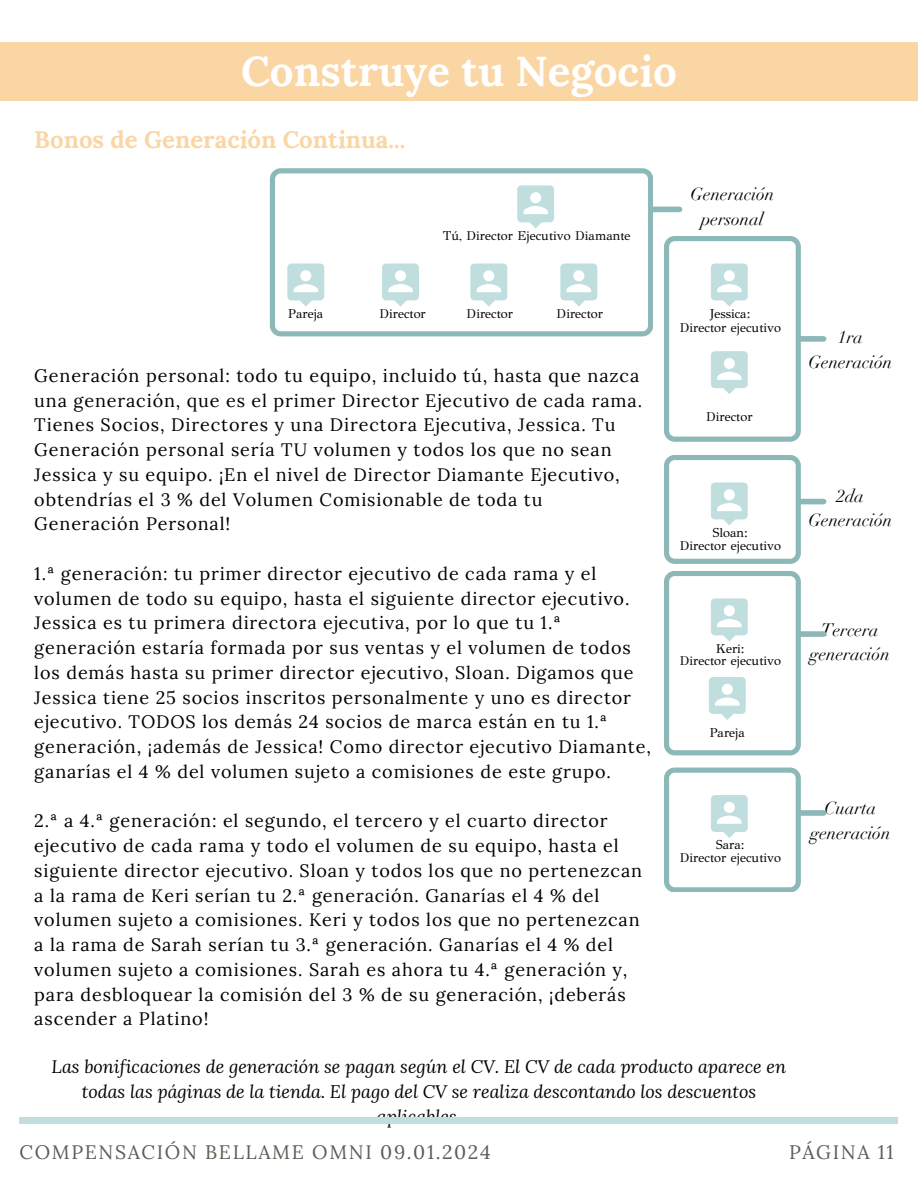
<style>
.page{position:relative;width:918px;height:1188px;background:#fff}
.page>*{position:absolute;margin:0;border:0;box-sizing:border-box;transform-origin:0 0}
.t1{font:700 42px "Lora";color:#fff}
.t2{font:700 24px "Lora";color:#fad6a5}
.t3{font:19.5px "Lora";letter-spacing:.085em;color:#605c55}
.t4{font:18px/24.8px "Lora";letter-spacing:.05em;color:#000}
.t5{font:italic 18px/24.8px "Lora";color:#000;text-align:center}
.t6{font:italic 17.55px/24.5px "Didot";color:#000;text-align:center}
.t7{font:12.9px/12.8px "GFS Didot";color:#000;text-align:center}
</style>
<div class="page">
<svg style="left:270px;top:168px;width:383px;height:168px"></svg>
<svg style="left:517px;top:185px;width:37px;height:43px"></svg>
<svg style="left:560px;top:264px;width:37px;height:43px"></svg>
<svg style="left:470px;top:264px;width:37px;height:43px"></svg>
<svg style="left:382px;top:264px;width:37px;height:42px"></svg>
<svg style="left:287px;top:264px;width:37px;height:42px"></svg>
<svg style="left:664px;top:236px;width:137px;height:206px"></svg>
<svg style="left:664px;top:455px;width:137px;height:109px"></svg>
<svg style="left:664px;top:571px;width:137px;height:184px"></svg>
<svg style="left:664px;top:768px;width:137px;height:124px"></svg>
<div style="left:653px;top:207px;width:27px;height:5px;background:#8db8b8"></div>
<div style="left:801px;top:336px;width:23px;height:6px;background:#8db8b8"></div>
<div style="left:801px;top:499px;width:23px;height:5px;background:#8db8b8"></div>
<div style="left:801px;top:631px;width:23px;height:6px;background:#8db8b8"></div>
<div style="left:801px;top:810px;width:23px;height:6px;background:#8db8b8"></div>
<div style="left:0;top:42px;width:918px;height:58px;background:#fad6a5"></div>
<div style="left:20px;top:1118px;width:878px;height:5px;background:#c1dedf"></div>
<h1 class="t1" style="left:241px;top:44px;width:437px">Construye tu Negocio</h1>
<h2 class="t2" style="left:34px;top:124px;width:372px">Bonos de Generación Continua...</h2>
<p class="t7" style="left:443px;top:229px;width:189px">Tú, Director Ejecutivo Diamante</p>
<p class="t6" style="left:690px;top:182px;width:85px">Generación personal</p>
<p class="t7" style="left:288px;top:307px;width:37px">Pareja</p>
<p class="t7" style="left:379px;top:307px;width:48px">Director</p>
<p class="t7" style="left:467px;top:307px;width:48px">Director</p>
<p class="t7" style="left:557px;top:307px;width:48px">Director</p>
<p class="t7" style="left:680px;top:307px;width:103px;line-height:13.6px">Jessica:<br>Director ejecutivo</p>
<p class="t4" style="left:34px;top:363px;width:609px">Generación personal: todo tu equipo, incluido tú, hasta que nazca una generación, que es el primer Director Ejecutivo de cada rama.<br>Tienes Socios, Directores y una Directora Ejecutiva, Jessica. Tu Generación personal sería TU volumen y todos los que no sean Jessica y su equipo. ¡En el nivel de Director Diamante Ejecutivo, obtendrías el 3 % del Volumen Comisionable de toda tu Generación Personal!</p>
<p class="t4" style="left:34px;top:561px;width:618px">1.ª generación: tu primer director ejecutivo de cada rama y el volumen de todo su equipo, hasta el siguiente director ejecutivo.<br>Jessica es tu primera directora ejecutiva, por lo que tu 1.ª generación estaría formada por sus ventas y el volumen de todos los demás hasta su primer director ejecutivo, Sloan. Digamos que Jessica tiene 25 socios inscritos personalmente y uno es director ejecutivo. TODOS los demás 24 socios de marca están en tu 1.ª generación, ¡además de Jessica! Como director ejecutivo Diamante, ganarías el 4 % del volumen sujeto a comisiones de este grupo.</p>
<p class="t4" style="left:34px;top:808px;width:609px">2.ª a 4.ª generación: el segundo, el tercero y el cuarto director ejecutivo de cada rama y todo el volumen de su equipo, hasta el siguiente director ejecutivo. Sloan y todos los que no pertenezcan a la rama de Keri serían tu 2.ª generación. Ganarías el 4 % del volumen sujeto a comisiones. Keri y todos los que no pertenezcan a la rama de Sarah serían tu 3.ª generación. Ganarías el 4 % del volumen sujeto a comisiones. Sarah es ahora tu 4.ª generación y, para desbloquear la comisión del 3 % de su generación, ¡deberás ascender a Platino!</p>
<p class="t7" style="left:706px;top:410px;width:48px">Director</p>
<p class="t7" style="left:680px;top:526px;width:103px">Sloan:<br>Director ejecutivo</p>
<p class="t7" style="left:680px;top:642px;width:103px">Keri:<br>Director ejecutivo</p>
<p class="t7" style="left:710px;top:727px;width:37px">Pareja</p>
<p class="t7" style="left:680px;top:838px;width:103px">Sara:<br>Director ejecutivo</p>
<p class="t5" style="left:52px;top:1054px;width:736px">Las bonificaciones de generación se pagan según el CV. El CV de cada producto aparece en todas las páginas de la tienda. El pago del CV se realiza descontando los descuentos aplicables.</p>
<p class="t6" style="left:808px;top:325px;width:85px">1ra<br>Generación</p>
<p class="t6" style="left:808px;top:484px;width:85px">2da<br>Generación</p>
<p class="t6" style="left:810px;top:618px;width:82px">Tercera generación</p>
<p class="t6" style="left:810px;top:796px;width:82px">Cuarta generación</p>
<p class="t3" style="left:20px;top:1139px;width:473px">COMPENSACIÓN BELLAME OMNI 09.01.2024</p>
<p class="t3" style="left:789px;top:1139px;width:106px">PÁGINA 11</p>
</div>
